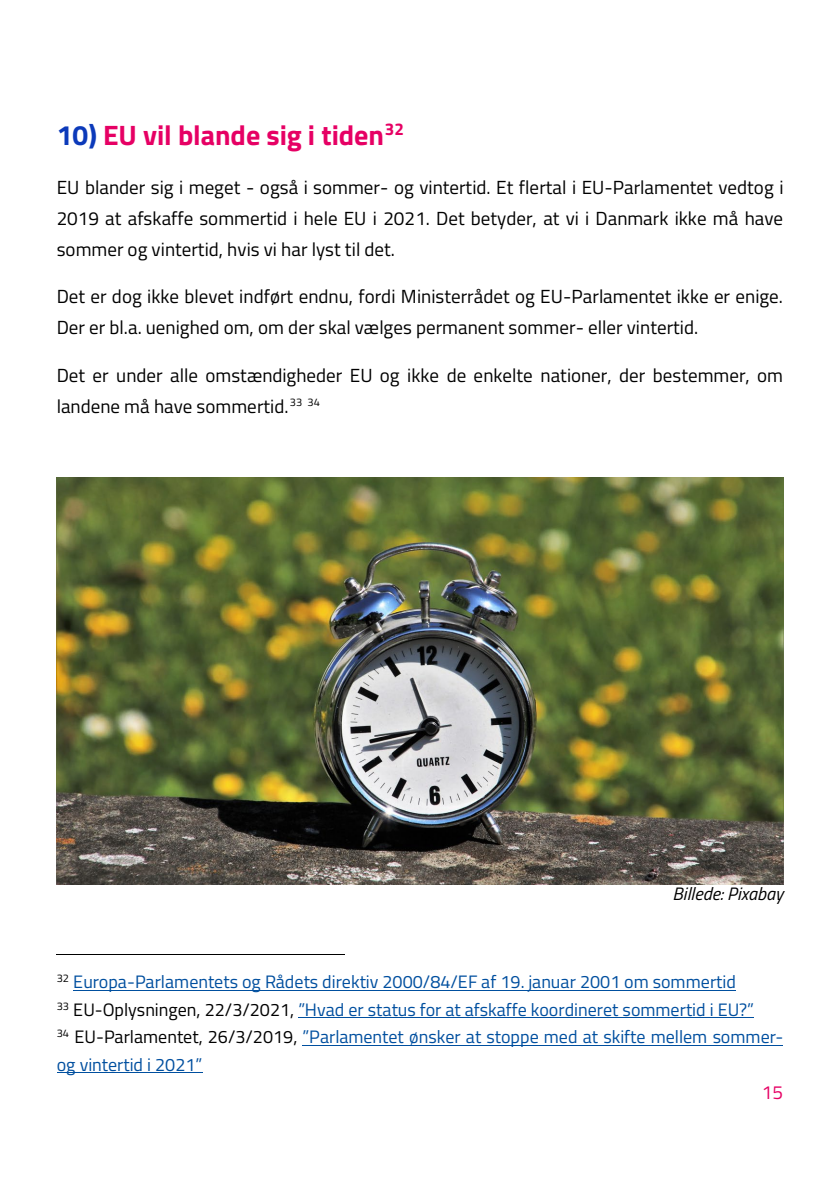
<style>
.page{position:relative;width:840px;height:1191px;background:#fff}
.page>*{position:absolute;margin:0;border:0;box-sizing:border-box;transform-origin:0 0}
.t1{font:700 28px "Titillium Web";color:#e60064}
.t2{font:19px/31.2px "Titillium Web";color:#000}
.t3{font:19px "Titillium Web";color:#e60064}
.t4{font:18px/27.4px "Titillium Web";color:#004f9f}
.t5{font:italic 18px "Titillium Web";color:#000}
.s1{color:#0c3aba}
.s2{color:#000}
</style>
<div class="page">
<hr style="left:57px;top:953px;width:288px;height:1px;background:#000">
<hr style="left:73px;top:990px;width:662px;height:1px;background:#004f9f">
<hr style="left:298px;top:1017px;width:455px;height:1px;background:#004f9f">
<hr style="left:302px;top:1045px;width:480px;height:1px;background:#004f9f">
<hr style="left:57px;top:1072px;width:145px;height:1px;background:#004f9f">
<img style="left:57px;top:477px;width:725px;height:407px">
<h1 class="t1" style="left:57px;top:114px;width:348px"><span class="s1">10)</span> EU vil blande sig i tiden<sup>32</sup></h1>
<p class="t2" style="left:57px;top:171px;width:728px;text-align:justify">EU blander sig i meget - også i sommer- og vintertid. Et flertal i EU-Parlamentet vedtog i 2019 at afskaffe sommertid i hele EU i 2021. Det betyder, at vi i Danmark ikke må have sommer og vintertid, hvis vi har lyst til det.</p>
<p class="t2" style="left:57px;top:280px;width:727px">Det er dog ikke blevet indført endnu, fordi Ministerrådet og EU-Parlamentet ikke er enige.<br>Der er bl.a. uenighed om, om der skal vælges permanent sommer- eller vintertid.</p>
<p class="t2" style="left:57px;top:358px;width:727px">Det er under alle omstændigheder EU og ikke de enkelte nationer, der bestemmer, om landene må have sommertid.<sup>33</sup> <sup>34</sup></p>
<p class="t5" style="left:672px;top:880px;width:112px">Billede: Pixabay</p>
<p class="t4" style="left:57px;top:967px;width:727px"><sup>32</sup> Europa-Parlamentets og Rådets direktiv 2000/84/EF af 19. januar 2001 om sommertid<br><sup>33</sup> <span class="s2">EU-Oplysningen, 22/3/2021,</span> ”Hvad er status for at afskaffe koordineret sommertid i EU?”<br><sup>34</sup> <span class="s2">EU-Parlamentet, 26/3/2019,</span> ”Parlamentet ønsker at stoppe med at skifte mellem sommer&shy;og vintertid i 2021”</p>
<p class="t3" style="left:761px;top:1078px;width:23px">15</p>
</div>
